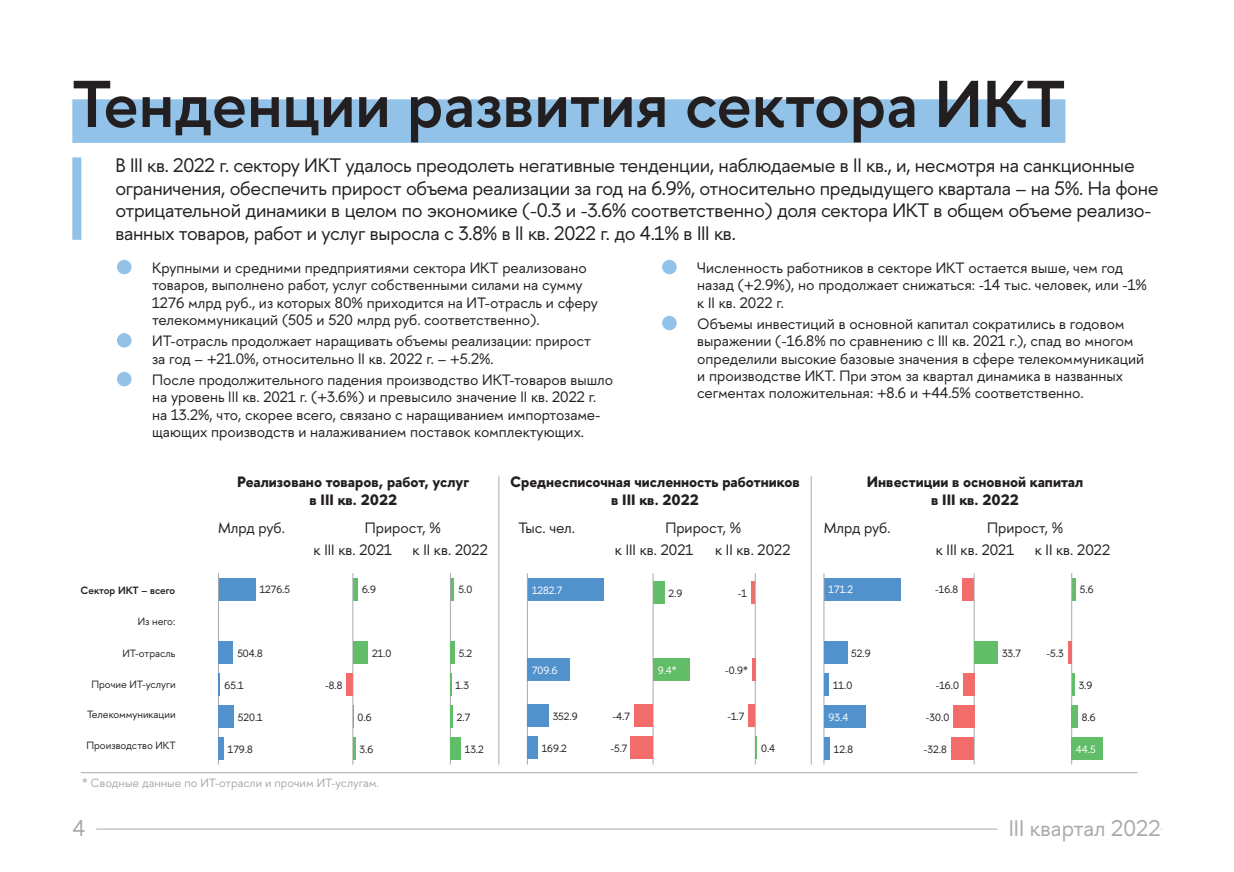
<style>
.page{position:relative;width:1234px;height:872px;background:#fff}
.page>*{position:absolute;margin:0;border:0;box-sizing:border-box;transform-origin:0 0}
.t1{font:600 66px "HSE Sans";color:#231f20}
.t2{font:22.5px "HSE Sans";color:#a8a9ad}
.t3{font:19.5px/22.5px "HSE Sans";letter-spacing:-.015em;color:#231f20}
.t4{font:15px/17.2px "HSE Sans";color:#231f20}
.t5{font:700 15px/18px "HSE Sans";color:#231f20;text-align:center}
.t6{font:12px "HSE Sans";color:#a8a9ad}
.t7{font:10.5px "HSE Sans";color:#231f20}
.t8{font:10.5px "HSE Sans";color:#fff}
.t9{font:600 10.5px "HSE Sans";color:#231f20}
.s1{font-size:78px;color:#93c2e8}
</style>
<div class="page">
<hr style="left:73px;top:828px;width:1087px;height:1px;background:#a8a9ad">
<div style="left:72px;top:818px;width:24px;height:21px;background:#fff"></div>
<div style="left:997px;top:818px;width:163px;height:21px;background:#fff"></div>
<div style="left:72px;top:99px;width:993px;height:44px;background:#93c2e8"></div>
<div style="left:72px;top:157px;width:9px;height:83px;background:#93c2e8"></div>
<hr style="left:498px;top:476px;width:1px;height:288px;background:#a8a9ad">
<hr style="left:810px;top:476px;width:1px;height:288px;background:#a8a9ad">
<hr style="left:81px;top:772px;width:1056px;height:1px;background:#a8a9ad">
<div style="left:218px;top:578px;width:37px;height:22px;background:#5192cd"></div>
<hr style="left:218px;top:573px;width:1px;height:191px;background:#a8a9ad">
<svg style="left:353px;top:578px;width:4px;height:22px"></svg>
<hr style="left:352px;top:573px;width:1px;height:191px;background:#a8a9ad">
<hr style="left:450px;top:578px;width:4px;height:22px;background:#62bd68">
<hr style="left:450px;top:573px;width:1px;height:191px;background:#a8a9ad">
<div style="left:823px;top:578px;width:77px;height:22px;background:#5192cd"></div>
<hr style="left:823px;top:573px;width:1px;height:191px;background:#a8a9ad">
<div style="left:962px;top:578px;width:11px;height:22px;background:#f16c6b"></div>
<hr style="left:973px;top:573px;width:1px;height:191px;background:#a8a9ad">
<div style="left:527px;top:578px;width:77px;height:23px;background:#5192cd"></div>
<hr style="left:527px;top:573px;width:1px;height:191px;background:#a8a9ad">
<div style="left:653px;top:581px;width:11px;height:22px;background:#62bd68"></div>
<hr style="left:652px;top:573px;width:1px;height:191px;background:#a8a9ad">
<hr style="left:751px;top:581px;width:4px;height:22px;background:#f16c6b">
<hr style="left:754px;top:573px;width:1px;height:191px;background:#a8a9ad">
<svg style="left:1072px;top:578px;width:3px;height:22px"></svg>
<hr style="left:1071px;top:573px;width:1px;height:191px;background:#a8a9ad">
<div style="left:218px;top:737px;width:5px;height:22px;background:#5192cd"></div>
<div style="left:218px;top:705px;width:15px;height:22px;background:#5192cd"></div>
<hr style="left:218px;top:673px;width:2px;height:23px;background:#5192cd">
<div style="left:218px;top:642px;width:15px;height:22px;background:#5192cd"></div>
<hr style="left:353px;top:737px;width:2px;height:22px;background:#62bd68">
<svg style="left:353px;top:705px;width:1px;height:22px"></svg>
<div style="left:346px;top:673px;width:7px;height:23px;background:#f16c6b"></div>
<div style="left:353px;top:642px;width:14px;height:22px;background:#62bd68"></div>
<div style="left:450px;top:737px;width:10px;height:22px;background:#62bd68"></div>
<hr style="left:450px;top:705px;width:2px;height:22px;background:#62bd68">
<svg style="left:450px;top:673px;width:1px;height:23px"></svg>
<hr style="left:450px;top:642px;width:4px;height:22px;background:#62bd68">
<div style="left:823px;top:737px;width:6px;height:22px;background:#5192cd"></div>
<div style="left:823px;top:705px;width:42px;height:22px;background:#5192cd"></div>
<div style="left:823px;top:673px;width:5px;height:23px;background:#5192cd"></div>
<div style="left:823px;top:642px;width:24px;height:22px;background:#5192cd"></div>
<div style="left:950px;top:737px;width:23px;height:22px;background:#f16c6b"></div>
<div style="left:952px;top:705px;width:21px;height:22px;background:#f16c6b"></div>
<div style="left:962px;top:673px;width:11px;height:23px;background:#f16c6b"></div>
<div style="left:973px;top:642px;width:24px;height:22px;background:#62bd68"></div>
<div style="left:527px;top:736px;width:10px;height:22px;background:#5192cd"></div>
<div style="left:527px;top:704px;width:21px;height:22px;background:#5192cd"></div>
<div style="left:527px;top:658px;width:42px;height:22px;background:#5192cd"></div>
<div style="left:630px;top:736px;width:23px;height:22px;background:#f16c6b"></div>
<div style="left:634px;top:704px;width:19px;height:22px;background:#f16c6b"></div>
<div style="left:653px;top:658px;width:36px;height:22px;background:#62bd68"></div>
<svg style="left:755px;top:736px;width:1px;height:22px"></svg>
<div style="left:748px;top:704px;width:7px;height:22px;background:#f16c6b"></div>
<svg style="left:752px;top:658px;width:3px;height:22px"></svg>
<div style="left:1071px;top:737px;width:31px;height:22px;background:#62bd68"></div>
<div style="left:1071px;top:705px;width:6px;height:22px;background:#62bd68"></div>
<hr style="left:1071px;top:673px;width:3px;height:23px;background:#62bd68">
<svg style="left:1068px;top:642px;width:3px;height:22px"></svg>
<h1 class="t1" style="left:72px;top:61px;width:994px">Тенденции развития сектора ИКТ</h1>
<p class="t3" style="left:115px;top:155px;width:1044px">В III кв. 2022 г. сектору ИКТ удалось преодолеть негативные тенденции, наблюдаемые в II кв., и, несмотря на санкционные ограничения, обеспечить прирост объема реализации за год на 6.9%, относительно предыдущего квартала – на 5%. На фоне отрицательной динамики в целом по экономике (-0.3 и -3.6% соответственно) доля сектора ИКТ в общем объеме реализо&shy;ванных товаров, работ и услуг выросла с 3.8% в II кв. 2022 г. до 4.1% в III кв.</p>
<p class="t4" style="left:152px;top:259px;width:447px;text-indent:-38px"><span class="s1">•</span> Крупными и средними предприятиями сектора ИКТ реализовано товаров, выполнено работ, услуг собственными силами на сумму 1276 млрд руб., из которых 80% приходится на ИТ-отрасль и сферу телекоммуникаций (505 и 520 млрд руб. соответственно).</p>
<p class="t4" style="left:152px;top:333px;width:440px;text-indent:-38px"><span class="s1">•</span> ИТ-отрасль продолжает наращивать объемы реализации: прирост за год – +21.0%, относительно II кв. 2022 г. – +5.2%.</p>
<p class="t4" style="left:152px;top:371px;width:462px;text-indent:-38px"><span class="s1">•</span> После продолжительного падения производство ИКТ-товаров вышло на уровень III кв. 2021 г. (+3.6%) и превысило значение II кв. 2022 г. на 13.2%, что, скорее всего, связано с наращиванием импортозаме&shy;щающих производств и налаживанием поставок комплектующих.</p>
<p class="t4" style="left:697px;top:259px;width:451px;text-indent:-38px"><span class="s1">•</span> Численность работников в секторе ИКТ остается выше, чем год назад (+2.9%), но продолжает снижаться: -14 тыс. человек, или -1% к II кв. 2022 г.</p>
<p class="t4" style="left:697px;top:315px;width:448px;text-indent:-38px"><span class="s1">•</span> Объемы инвестиций в основной капитал сократились в годовом выражении (-16.8% по сравнению с III кв. 2021 г.), спад во многом определили высокие базовые значения в сфере телекоммуникаций и производстве ИКТ. При этом за квартал динамика в названных сегментах положительная: +8.6 и +44.5% соответственно.</p>
<p class="t5" style="left:237px;top:473px;width:233px">Реализовано товаров, работ, услуг в III кв. 2022</p>
<p class="t4" style="left:218px;top:520px;width:68px">Млрд руб.</p>
<p class="t4" style="left:313px;top:541px;width:80px">к III кв. 2021</p>
<p class="t4" style="left:365px;top:520px;width:77px">Прирост, %</p>
<p class="t4" style="left:412px;top:541px;width:77px">к II кв. 2022</p>
<p class="t5" style="left:510px;top:473px;width:291px">Среднесписочная численность работников в III кв. 2022</p>
<p class="t4" style="left:518px;top:520px;width:58px">Тыс. чел.</p>
<p class="t4" style="left:715px;top:518px;width:77px;line-height:21.3px;text-indent:-50px">Прирост, %<br>к II кв. 2022</p>
<p class="t4" style="left:614px;top:541px;width:80px">к III кв. 2021</p>
<p class="t5" style="left:866px;top:473px;width:218px">Инвестиции в основной капитал в III кв. 2022</p>
<p class="t4" style="left:823px;top:520px;width:68px">Млрд руб.</p>
<p class="t4" style="left:1034px;top:518px;width:77px;line-height:21.3px;text-indent:-48px">Прирост, %<br>к II кв. 2022</p>
<p class="t4" style="left:935px;top:541px;width:80px">к III кв. 2021</p>
<p class="t9" style="left:81px;top:584px;width:96px">Сектор ИКТ – всего</p>
<p class="t7" style="left:260px;top:583px;width:32px">1276.5</p>
<p class="t7" style="left:362px;top:583px;width:15px">6.9</p>
<p class="t7" style="left:458px;top:583px;width:15px">5.0</p>
<p class="t8" style="left:532px;top:584px;width:32px">1282.7</p>
<p class="t8" style="left:828px;top:583px;width:26px">171.2</p>
<p class="t7" style="left:934px;top:583px;width:24px">-16.8</p>
<p class="t7" style="left:668px;top:586px;width:15px">2.9</p>
<p class="t7" style="left:737px;top:586px;width:11px">-1</p>
<p class="t7" style="left:1079px;top:583px;width:15px">5.6</p>
<p class="t7" style="left:138px;top:615px;width:39px">Из него:</p>
<p class="t7" style="left:122px;top:647px;width:54px">ИТ-отрасль</p>
<p class="t7" style="left:91px;top:677px;width:86px">Прочие ИТ-услуги</p>
<p class="t7" style="left:87px;top:708px;width:90px">Телекоммуникации</p>
<p class="t7" style="left:86px;top:739px;width:91px">Производство ИКТ</p>
<p class="t7" style="left:237px;top:647px;width:27px">504.8</p>
<p class="t7" style="left:224px;top:679px;width:21px">65.1</p>
<p class="t7" style="left:238px;top:710px;width:26px">520.1</p>
<p class="t7" style="left:228px;top:742px;width:26px">179.8</p>
<p class="t7" style="left:325px;top:679px;width:19px">-8.8</p>
<p class="t7" style="left:372px;top:647px;width:21px">21.0</p>
<p class="t7" style="left:357px;top:710px;width:16px">0.6</p>
<p class="t7" style="left:359px;top:742px;width:15px">3.6</p>
<p class="t7" style="left:458px;top:647px;width:15px">5.2</p>
<p class="t7" style="left:455px;top:679px;width:15px">1.3</p>
<p class="t7" style="left:456px;top:710px;width:15px">2.7</p>
<p class="t7" style="left:465px;top:742px;width:21px">13.2</p>
<p class="t8" style="left:532px;top:663px;width:27px">709.6</p>
<p class="t7" style="left:552px;top:709px;width:27px">352.9</p>
<p class="t7" style="left:541px;top:741px;width:27px">169.2</p>
<p class="t7" style="left:612px;top:709px;width:19px">-4.7</p>
<p class="t7" style="left:610px;top:741px;width:19px">-5.7</p>
<p class="t8" style="left:657px;top:663px;width:20px">9.4*</p>
<p class="t7" style="left:725px;top:663px;width:24px">-0.9*</p>
<p class="t7" style="left:727px;top:709px;width:19px">-1.7</p>
<p class="t7" style="left:761px;top:741px;width:16px">0.4</p>
<p class="t7" style="left:851px;top:647px;width:21px">52.9</p>
<p class="t7" style="left:833px;top:679px;width:21px">11.0</p>
<p class="t8" style="left:828px;top:710px;width:21px">93.4</p>
<p class="t7" style="left:833px;top:742px;width:21px">12.8</p>
<p class="t7" style="left:935px;top:679px;width:25px">-16.0</p>
<p class="t7" style="left:925px;top:710px;width:25px">-30.0</p>
<p class="t7" style="left:923px;top:742px;width:24px">-32.8</p>
<p class="t7" style="left:1001px;top:647px;width:21px">33.7</p>
<p class="t7" style="left:1046px;top:647px;width:19px">-5.3</p>
<p class="t7" style="left:1078px;top:679px;width:15px">3.9</p>
<p class="t7" style="left:1081px;top:710px;width:15px">8.6</p>
<p class="t8" style="left:1075px;top:742px;width:21px">44.5</p>
<p class="t6" style="left:82px;top:775px;width:298px">* Сводные данные по ИТ-отрасли и прочим ИТ-услугам.</p>
<h2 class="t2" style="left:72px;top:814px;width:14px">4</h2>
<h2 class="t2" style="left:1008px;top:814px;width:153px">III квартал 2022</h2>
</div>
